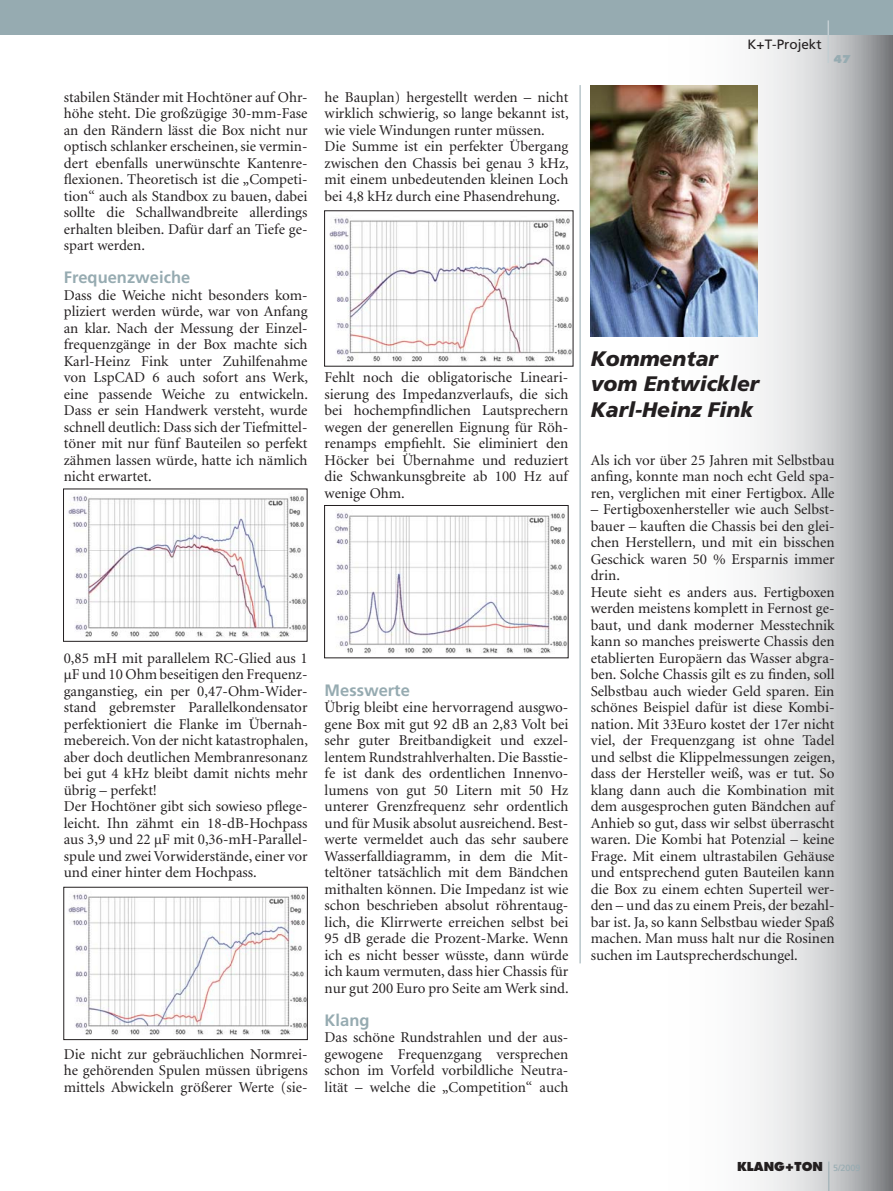
<style>
.page{position:relative;width:893px;height:1191px;background:#fff}
.page>*{position:absolute;margin:0;border:0;box-sizing:border-box;transform-origin:0 0}
.t1{font:italic 900 21px/25.2px "Frutiger";color:#231f20}
.t2{font:700 16.5px "Frutiger";color:#96abb1}
.t3{font:15px/16.5px "Minion";color:#231f20;text-align:justify}
.t4{font:13.5px "Frutiger";color:#231f20}
.t5{font:800 12px "Futura";color:#231f20}
.t6{font:800 10.5px "Futura";color:#96abb1}
.s1{font-family:"Frutiger";font-weight:400;font-size:9px;color:#96abb1}
</style>
<div class="page">
<svg style="left:585px;top:34px;width:308px;height:1156px"></svg>
<div style="left:0;top:0;width:893px;height:34px;background:#96abb1"></div>
<hr style="left:827px;top:20px;width:2px;height:43px;background:#c3ced2">
<svg style="left:828px;top:1161px;width:1px;height:29px"></svg>
<img style="left:591px;top:85px;width:167px;height:251px">
<hr style="left:580px;top:85px;width:1px;height:878px;background:#96abb1">
<img style="left:68px;top:893px;width:238px;height:142px">
<div style="left:64px;top:887px;width:244px;height:152px;border:1px solid #231f20"></div>
<img style="left:334px;top:512px;width:232px;height:142px">
<div style="left:324px;top:505px;width:244px;height:153px;border:1px solid #231f20"></div>
<img style="left:329px;top:218px;width:242px;height:144px">
<div style="left:324px;top:210px;width:249px;height:156px;border:1px solid #231f20"></div>
<img style="left:68px;top:495px;width:237px;height:143px">
<p class="t3" style="left:64px;top:90px;width:245px">stabilen Ständer mit Hochtöner auf Ohr&shy;höhe steht. Die großzügige 30-mm-Fase an den Rändern lässt die Box nicht nur optisch schlanker erscheinen, sie vermin&shy;dert ebenfalls unerwünschte Kantenre&shy;flexionen. Theoretisch ist die „Competi&shy;tion“ auch als Standbox zu bauen, dabei sollte die Schallwandbreite allerdings erhalten bleiben. Dafür darf an Tiefe ge&shy;spart werden.</p>
<p class="t2" style="left:64px;top:271px;width:128px">Frequenzweiche</p>
<p class="t3" style="left:64px;top:288px;width:246px">Dass die Weiche nicht besonders kom&shy;pliziert werden würde, war von Anfang an klar. Nach der Messung der Einzel&shy;frequenzgänge in der Box machte sich Karl-Heinz Fink unter Zuhilfenahme von LspCAD 6 auch sofort ans Werk, eine passende Weiche zu entwickeln.<br>Dass er sein Handwerk versteht, wurde schnell deutlich: Dass sich der Tiefmittel&shy;töner mit nur fünf Bauteilen so perfekt zähmen lassen würde, hatte ich nämlich nicht erwartet.</p>
<p class="t3" style="left:325px;top:90px;width:246px;text-align:left">he Bauplan) hergestellt werden – nicht wirklich schwierig, so lange bekannt ist, wie viele Windungen runter müssen.<br>Die Summe ist ein perfekter Übergang zwischen den Chassis bei genau 3 kHz, mit einem unbedeutenden kleinen Loch bei 4,8 kHz durch eine Phasendrehung.</p>
<p class="t3" style="left:325px;top:370px;width:245px">Fehlt noch die obligatorische Lineari&shy;sierung des Impedanzverlaufs, die sich bei hochempfindlichen Lautsprechern wegen der generellen Eignung für Röh&shy;renamps empfiehlt. Sie eliminiert den Höcker bei Übernahme und reduziert die Schwankunsgbreite ab 100 Hz auf wenige Ohm.</p>
<p class="t3" style="left:64px;top:651px;width:246px;text-align:left">0,85 mH mit parallelem RC-Glied aus 1 µF und 10 Ohm beseitigen den Frequenz&shy;ganganstieg, ein per 0,47-Ohm-Wider&shy;stand gebremster Parallelkondensator perfektioniert die Flanke im Übernah&shy;mebereich. Von der nicht katastrophalen, aber doch deutlichen Membranresonanz bei gut 4 kHz bleibt damit nichts mehr übrig – perfekt!<br>Der Hochtöner gibt sich sowieso pflege&shy;leicht. Ihn zähmt ein 18-dB-Hochpass aus 3,9 und 22 µF mit 0,36-mH-Parallel&shy;spule und zwei Vorwiderstände, einer vor und einer hinter dem Hochpass.</p>
<p class="t3" style="left:64px;top:1047px;width:245px">Die nicht zur gebräuchlichen Normrei&shy;he gehörenden Spulen müssen übrigens mittels Abwickeln größerer Werte (sie-</p>
<p class="t2" style="left:325px;top:683px;width:87px">Messwerte</p>
<p class="t3" style="left:325px;top:700px;width:246px">Übrig bleibt eine hervorragend ausgwo&shy;gene Box mit gut 92 dB an 2,83 Volt bei sehr guter Breitbandigkeit und exzel&shy;lentem Rundstrahlverhalten. Die Basstie&shy;fe ist dank des ordentlichen Innenvo&shy;lumens von gut 50 Litern mit 50 Hz unterer Grenzfrequenz sehr ordentlich und für Musik absolut ausreichend. Best&shy;werte vermeldet auch das sehr saubere Wasserfalldiagramm, in dem die Mit&shy;teltöner tatsächlich mit dem Bändchen mithalten können. Die Impedanz ist wie schon beschrieben absolut röhrentaug&shy;lich, die Klirrwerte erreichen selbst bei 95 dB gerade die Prozent-Marke. Wenn ich es nicht besser wüsste, dann würde ich kaum vermuten, dass hier Chassis für nur gut 200 Euro pro Seite am Werk sind.</p>
<p class="t2" style="left:325px;top:1013px;width:46px">Klang</p>
<p class="t3" style="left:325px;top:1030px;width:245px">Das schöne Rundstrahlen und der aus&shy;gewogene Frequenzgang versprechen schon im Vorfeld vorbildliche Neutra&shy;lität – welche die „Competition“ auch</p>
<p class="t4" style="left:747px;top:39px;width:76px">K+T-Projekt</p>
<p class="t6" style="left:833px;top:55px;width:19px">47</p>
<h1 class="t1" style="left:591px;top:348px;width:170px">Kommentar vom Entwickler<br>Karl-Heinz Fink</h1>
<p class="t3" style="left:591px;top:453px;width:245px">Als ich vor über 25 Jahren mit Selbstbau anfing, konnte man noch echt Geld spa&shy;ren, verglichen mit einer Fertigbox. Alle</p>
<p class="t3" style="left:591px;top:502px;width:246px;text-align:left">– Fertigboxenhersteller wie auch Selbst&shy;bauer – kauften die Chassis bei den glei&shy;chen Herstellern, und mit ein bisschen Geschick waren 50 % Ersparnis immer drin.<br>Heute sieht es anders aus. Fertigboxen werden meistens komplett in Fernost ge&shy;baut, und dank moderner Messtechnik kann so manches preiswerte Chassis den etablierten Europäern das Wasser abgra&shy;ben. Solche Chassis gilt es zu finden, soll Selbstbau auch wieder Geld sparen. Ein schönes Beispiel dafür ist diese Kombi&shy;nation. Mit 33Euro kostet der 17er nicht viel, der Frequenzgang ist ohne Tadel und selbst die Klippelmessungen zeigen, dass der Hersteller weiß, was er tut. So klang dann auch die Kombination mit dem ausgesprochen guten Bändchen auf Anhieb so gut, dass wir selbst überrascht waren. Die Kombi hat Potenzial – keine Frage. Mit einem ultrastabilen Gehäuse und entsprechend guten Bauteilen kann die Box zu einem echten Superteil wer&shy;den – und das zu einem Preis, der bezahl&shy;bar ist. Ja, so kann Selbstbau wieder Spaß machen. Man muss halt nur die Rosinen suchen im Lautsprecherdschungel.</p>
<p class="t5" style="left:737px;top:1161px;width:125px">KLANG+TON <span class="s1">5/2009</span></p>
</div>
